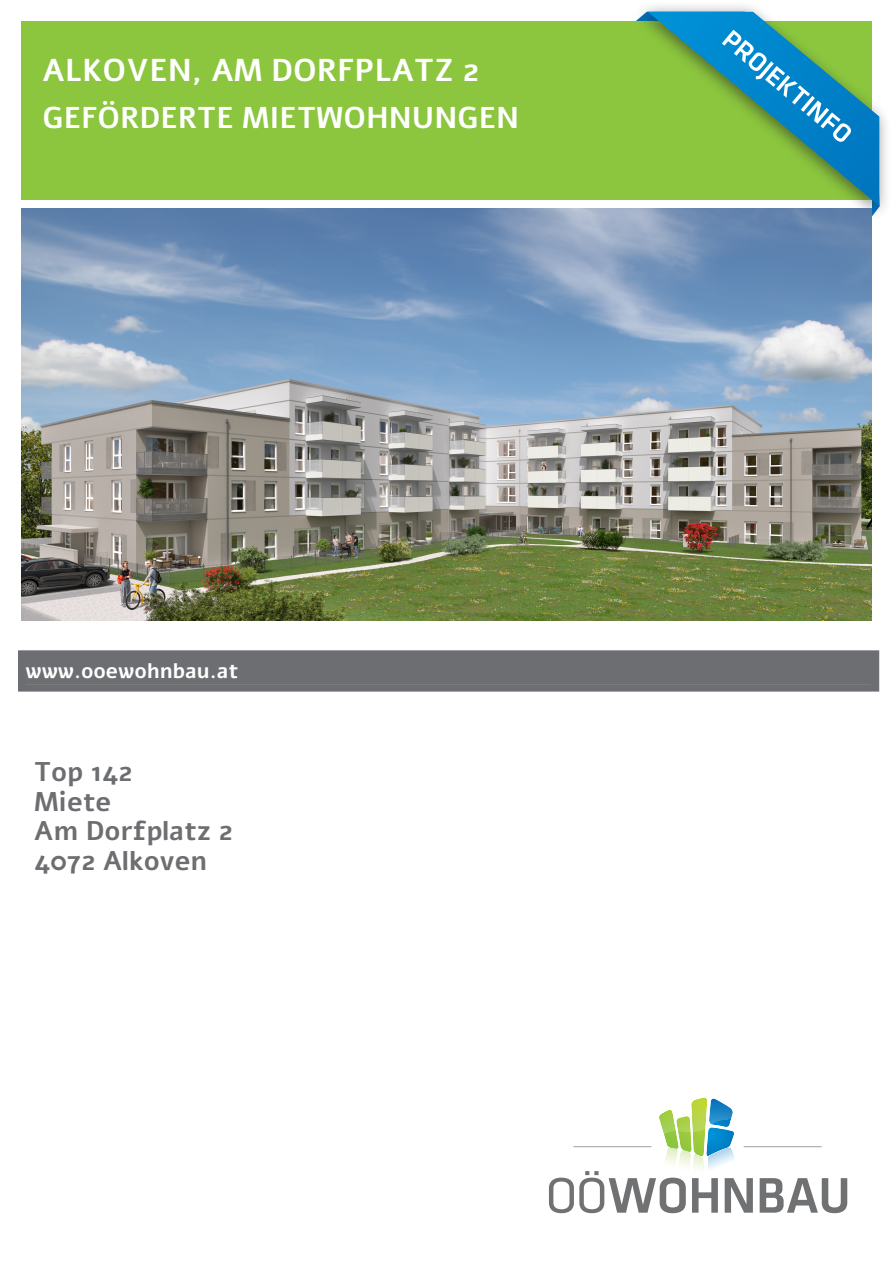
<style>
.page{position:relative;width:893px;height:1263px;background:#fff}
.page>*{position:absolute;margin:0;border:0;box-sizing:border-box;transform-origin:0 0}
.t1{font:700 31.5px "Alef";color:#fff}
.t2{font:700 30px "Alef";color:#fff}
.t3{font:700 27px/29.5px "Alef";color:#6d6e71}
.t4{font:700 21px "Alef";color:#fff}
</style>
<div class="page">
<div style="left:21px;top:21px;width:851px;height:178px;background:#8bc63e"></div>
<hr style="left:744px;top:1146px;width:77px;height:1px;background:#9d9ea0">
<svg style="left:760px;top:1178px;width:87px;height:35px"></svg>
<svg style="left:549px;top:1097px;width:204px;height:116px"></svg>
<div style="left:633px;top:1px;width:258px;height:221px;background:#231f20;opacity:.55"></div>
<svg style="left:614px;top:12px;width:266px;height:210px"></svg>
<div style="left:26px;top:658px;width:846px;height:26px;background:#6d6e71"></div>
<div style="left:18px;top:650px;width:861px;height:42px;border:8px solid #6d6e71"></div>
<img style="left:21px;top:208px;width:851px;height:412px">
<div style="left:26px;top:658px;width:212px;height:26px;background:#6d6e71"></div>
<p class="t1" style="left:43px;top:49px;width:438px">ALKOVEN, AM DORFPLATZ 2</p>
<p class="t2" style="left:43px;top:97px;width:478px">GEFÖRDERTE MIETWOHNUNGEN</p>
<p class="t4" style="left:26px;top:657px;width:214px">www.ooewohnbau.at</p>
<p class="t3" style="left:34px;top:757px;width:200px">Top 142<br>Miete<br>Am Dorfplatz 2<br>4072 Alkoven</p>
</div>
